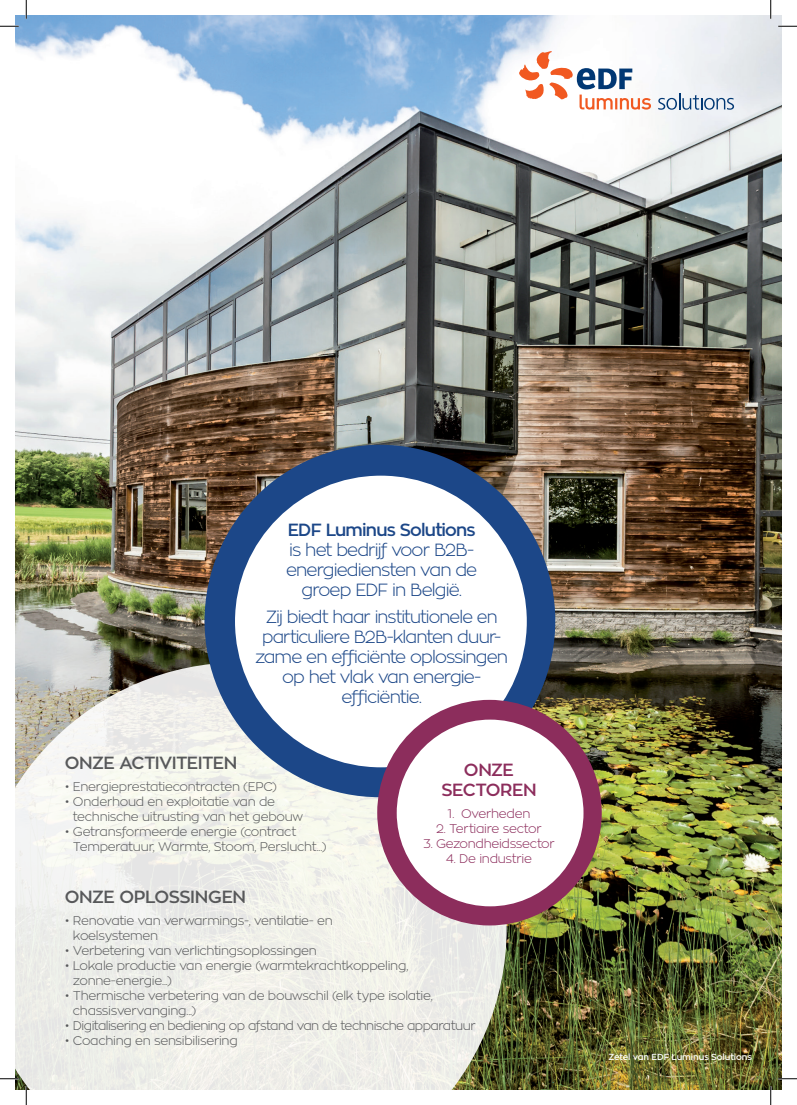
<style>
.page{position:relative;width:797px;height:1105px;background:#fff}
.page>*{position:absolute;margin:0;border:0;box-sizing:border-box;transform-origin:0 0}
.t1{font:300 17.5px/20px "Zona Pro";letter-spacing:-.05em;color:#1c4788;text-align:center}
.t2{font:600 17.5px "Zona Pro";letter-spacing:-.03em;color:#57585a}
.t3{font:600 17.5px/20px "Zona Pro";letter-spacing:-.025em;color:#8c2d5c;text-align:center}
.t4{font:300 12.5px/15px "Zona Pro";letter-spacing:-.025em;color:#57585a}
.t5{font:300 12.5px "Zona Pro";letter-spacing:-.025em;color:#8c2d5c}
.t6{font:600 8.75px "Zona Pro";letter-spacing:-.005em;color:#fff}
.s1{font-weight:600}
</style>
<div class="page">
<img style="left:16px;top:16px;width:765px;height:1073px">
<svg style="left:16px;top:662px;width:490px;height:427px;fill:#f0f0ea"></svg>
<svg style="left:519px;top:51px;width:132px;height:59px"></svg>
<svg style="left:658px;top:93px;width:76px;height:17px"></svg>
<svg style="left:203px;top:443px;width:353px;height:355px"></svg>
<svg style="left:376px;top:699px;width:226px;height:227px"></svg>
<svg style="left:0;top:25px;width:19px;height:2px"></svg>
<svg style="left:778px;top:25px;width:19px;height:2px"></svg>
<svg style="left:0;top:1078px;width:19px;height:1px"></svg>
<svg style="left:778px;top:1078px;width:19px;height:1px"></svg>
<svg style="left:25px;top:0;width:2px;height:19px"></svg>
<svg style="left:25px;top:1086px;width:2px;height:19px"></svg>
<svg style="left:770px;top:0;width:1px;height:19px"></svg>
<svg style="left:770px;top:1086px;width:1px;height:19px"></svg>
<p class="t1" style="left:286px;top:519px;width:193px"><span class="s1">EDF Luminus Solutions </span>is het bedrijf voor B2B&shy;energiediensten van de groep EDF in België.</p>
<p class="t1" style="left:255px;top:607px;width:254px">Zij biedt haar institutionele en particuliere B2B-klanten duur&shy;zame en efficiënte oplossingen op het vlak van energie&shy;efficiëntie.</p>
<p class="t2" style="left:65px;top:752px;width:174px">ONZE ACTIVITEITEN</p>
<p class="t4" style="left:65px;top:779px;width:214px">• Energieprestatiecontracten (EPC)</p>
<p class="t4" style="left:73px;top:794px;width:232px;text-indent:-8px">• Onderhoud en exploitatie van de technische uitrusting van het gebouw</p>
<p class="t4" style="left:73px;top:824px;width:255px;text-indent:-8px">• Getransformeerde energie (contract<br>Temperatuur, Warmte, Stoom, Perslucht...)</p>
<p class="t2" style="left:65px;top:885px;width:183px">ONZE OPLOSSINGEN</p>
<p class="t4" style="left:73px;top:913px;width:261px;text-indent:-8px">• Renovatie van verwarmings-, ventilatie- en koelsystemen</p>
<p class="t4" style="left:65px;top:943px;width:253px">• Verbetering van verlichtingsoplossingen</p>
<p class="t4" style="left:73px;top:958px;width:337px;text-indent:-8px">• Lokale productie van energie (warmtekrachtkoppeling, zonne-energie...)</p>
<p class="t4" style="left:73px;top:988px;width:361px;text-indent:-8px">• Thermische verbetering van de bouwschil (elk type isolatie, chassisvervanging...)</p>
<p class="t4" style="left:65px;top:1018px;width:412px">• Digitalisering en bediening op afstand van de technische apparatuur</p>
<p class="t4" style="left:65px;top:1033px;width:174px">• Coaching en sensibilisering</p>
<p class="t3" style="left:441px;top:760px;width:97px">ONZE<br>SECTOREN</p>
<p class="t5" style="left:447px;top:806px;width:84px">1. Overheden</p>
<p class="t5" style="left:436px;top:821px;width:107px">2. Tertiaire sector</p>
<p class="t5" style="left:423px;top:836px;width:133px">3. Gezondheidssector</p>
<p class="t5" style="left:446px;top:851px;width:88px">4. De industrie</p>
<p class="t6" style="left:608px;top:1051px;width:145px">Zetel van EDF Luminus Solutions</p>
</div>
